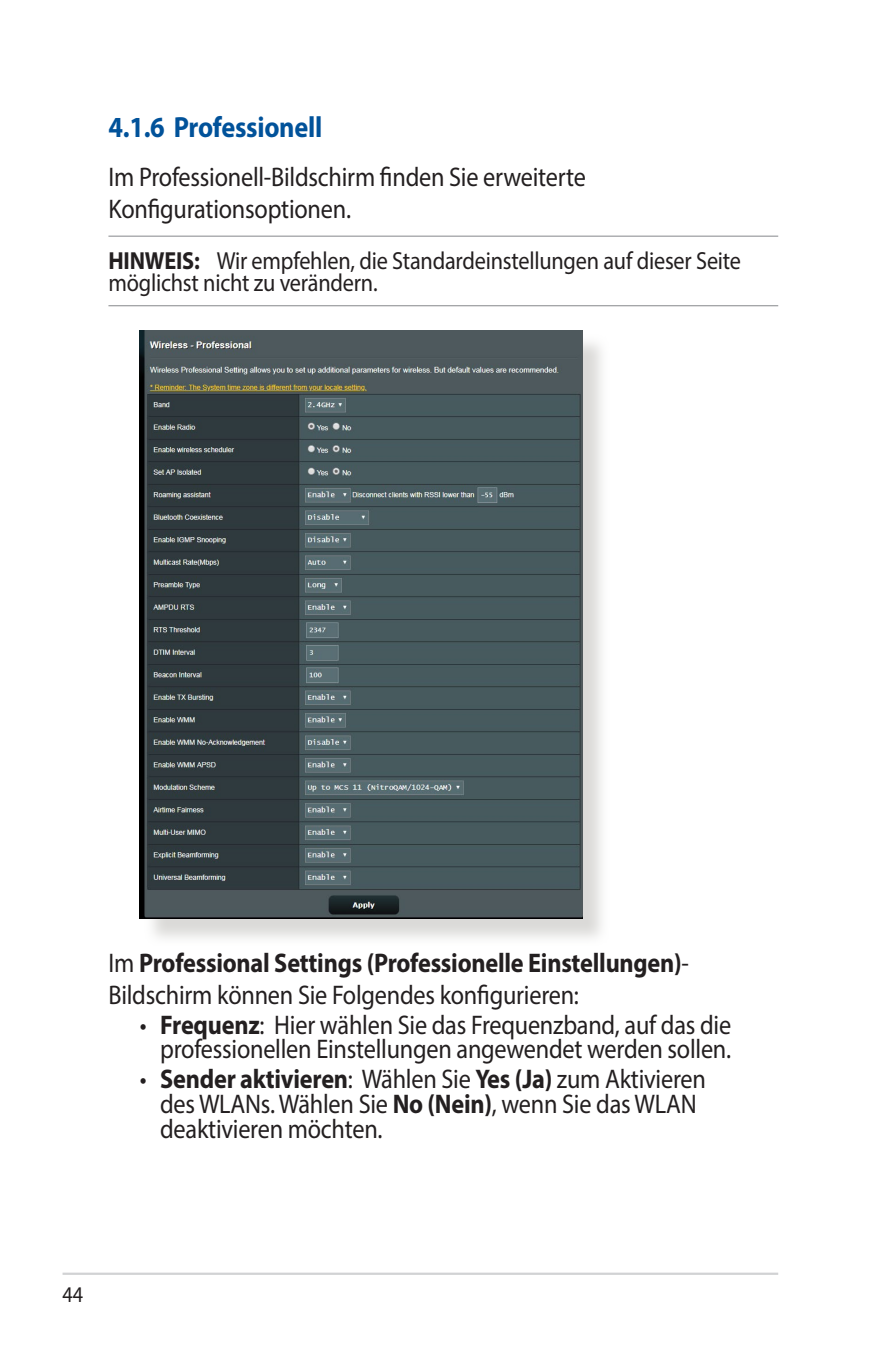
<style>
.page{position:relative;width:893px;height:1346px;background:#fff}
.page>*{position:absolute;margin:0;border:0;box-sizing:border-box;transform-origin:0 0}
.t1{font:700 29.25px "Myriad Pro";letter-spacing:-.01em;color:#01529a;scale:.9 1}
.t2{font:27px/24.8px "Myriad Pro";letter-spacing:-.01em;color:#231f20;scale:.9 1}
.t3{font:700 27px/32.4px "Myriad Pro";letter-spacing:-.01em;color:#231f20;scale:.9 1}
.t4{font:24.75px/22.5px "Myriad Pro";letter-spacing:-.01em;color:#231f20;scale:.9 1}
.t5{font:22.5px "Myriad Pro";color:#231f20;scale:.9 1}
.s1{font-weight:700}
.s2{font-weight:400}
</style>
<div class="page">
<hr style="left:63px;top:1272px;width:715px;height:3px;background:#d1d2d4">
<hr style="left:108px;top:236px;width:670px;height:1px;background:#939598">
<hr style="left:108px;top:305px;width:670px;height:1px;background:#939598">
<div style="left:143px;top:333px;width:467px;height:614px;background:#cfcecb;opacity:.75"></div>
<img style="left:140px;top:330px;width:442px;height:588px">
<p class="t1" style="left:108px;top:108px;width:239px">4.1.6 Professionell</p>
<p class="t2" style="left:108px;top:160px;width:532px;line-height:32.4px">Im Professionell-Bildschirm finden Sie erweiterte<br>Konfigurationsoptionen.</p>
<p class="t4" style="left:108px;top:249px;width:704px"><span class="s1">HINWEIS:</span> Wir empfehlen, die Standardeinstellungen auf dieser Seite möglichst nicht zu verändern.</p>
<p class="t3" style="left:108px;top:945px;width:647px"><span class="s2">Im</span> Professional Settings (Professionelle Einstellungen)<span class="s2">-<br>Bildschirm können Sie Folgendes konfigurieren:</span></p>
<p class="t2" style="left:140px;top:1012px;width:658px;text-align:right">• <span class="s1">Frequenz</span>: Hier wählen Sie das Frequenzband, auf das die professionellen Einstellungen angewendet werden sollen.</p>
<p class="t2" style="left:160px;top:1066px;width:608px;text-indent:-20px">• <span class="s1">Sender aktivieren</span>: Wählen Sie <span class="s1">Yes (Ja)</span> zum Aktivieren des WLANs. Wählen Sie <span class="s1">No (Nein)</span>, wenn Sie das WLAN deaktivieren möchten.</p>
<p class="t5" style="left:63px;top:1281px;width:24px">44</p>
</div>
